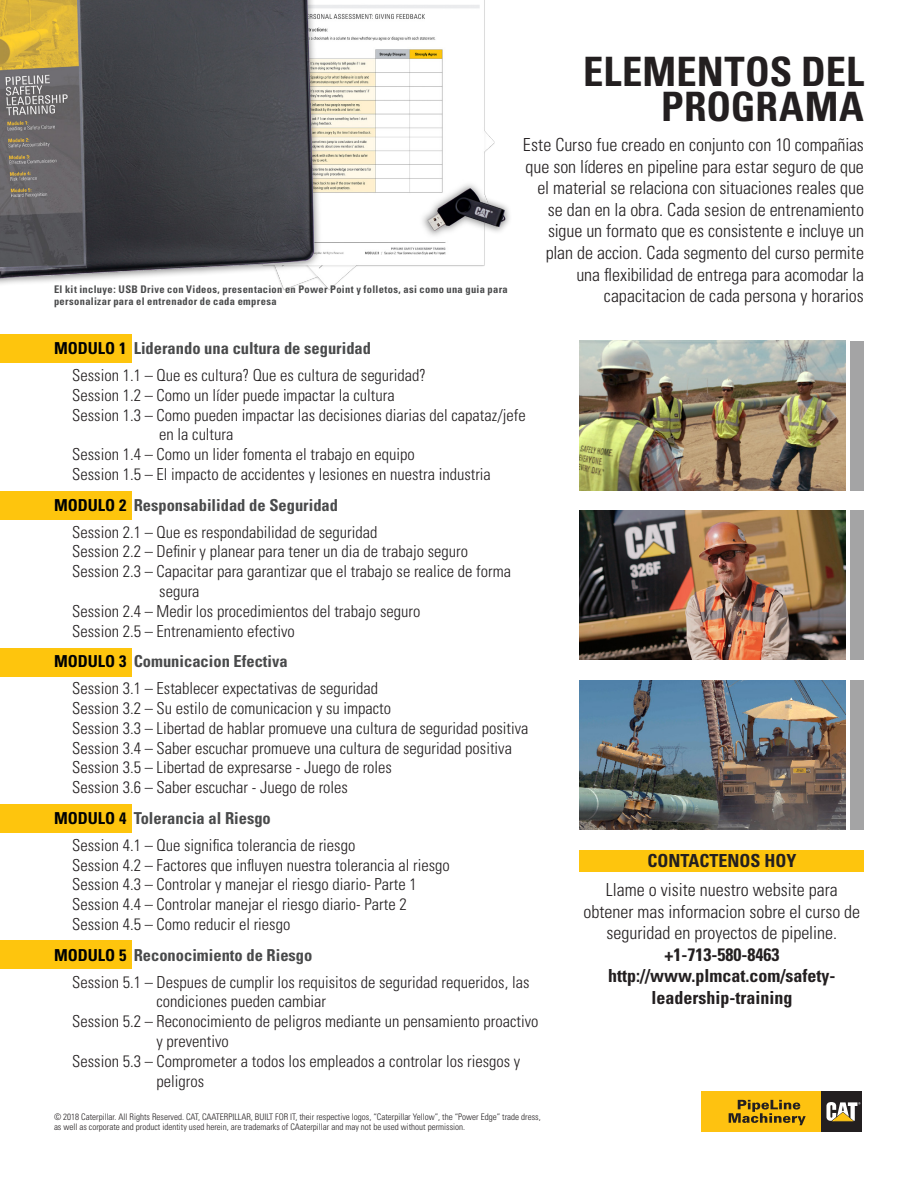
<style>
.page{position:relative;width:918px;height:1188px;background:#fff}
.page>*{position:absolute;margin:0;border:0;box-sizing:border-box;transform-origin:0 0}
.Heading_Onesheet{font:700 condensed 40.5px/34.5px "Univers";color:#231f20;text-align:right}
.Body_WBK{font:300 condensed 18px/21.6px "Univers";color:#231f20;text-align:center}
.t1{font:700 condensed 18px/21.6px "Univers";color:#231f20;text-align:center}
.t2{font:300 condensed 16.5px "Univers";color:#231f20}
.t3{font:700 condensed 16.5px "Univers";color:#494a4b}
.Body_OS{font:700 condensed 10.5px/12px "Univers";letter-spacing:.03em;color:#494a4b}
.t4{font:300 condensed 9px/10.8px "Univers";color:#231f20}
.s1{color:#000103}
</style>
<div class="page">
<div style="left:580px;top:850px;width:284px;height:21px;background:#fec50d"></div>
<svg style="left:701px;top:1091px;width:161px;height:41px"></svg>
<div style="left:702px;top:1092px;width:120px;height:40px;background:#fec210"></div>
<div style="left:822px;top:1092px;width:40px;height:40px;background:#231f20"></div>
<svg style="left:826px;top:1102px;width:35px;height:20px"></svg>
<svg style="left:729px;top:1100px;width:77px;height:25px"></svg>
<img style="left:0;top:0;width:510px;height:290px">
<div style="left:0;top:940px;width:131px;height:29px;background:#fec50d"></div>
<div style="left:0;top:804px;width:131px;height:28px;background:#fec50d"></div>
<div style="left:0;top:648px;width:131px;height:28px;background:#fec50d"></div>
<div style="left:0;top:491px;width:131px;height:29px;background:#fec50d"></div>
<div style="left:0;top:334px;width:131px;height:29px;background:#fec50d"></div>
<div style="left:850px;top:341px;width:14px;height:149px;background:#a4a4a5"></div>
<img style="left:580px;top:341px;width:265px;height:149px">
<img style="left:580px;top:510px;width:265px;height:150px">
<img style="left:580px;top:680px;width:265px;height:149px">
<div style="left:850px;top:510px;width:14px;height:150px;background:#a4a4a5"></div>
<div style="left:850px;top:680px;width:14px;height:149px;background:#a4a4a5"></div>
<p class="Body_OS" style="left:54px;top:283px;width:455px">El kit incluye: USB Drive con Videos, presentacion en Power Point y folletos, asi como una guia para personalizar para el entrenador de cada empresa</p>
<p class="Heading_Onesheet" style="left:583px;top:54px;width:282px">ELEMENTOS DEL<br>PROGRAMA</p>
<p class="Body_WBK" style="left:523px;top:134px;width:343px;text-align:right">Este Curso fue creado en conjunto con 10 compañias que son líderes en pipeline para estar seguro de que el material se relaciona con situaciones reales que se dan en la obra. Cada sesion de entrenamiento sigue un formato que es consistente e incluye un plan de accion. Cada segmento del curso permite una flexibilidad de entrega para acomodar la capacitacion de cada persona y horarios</p>
<p class="t3" style="left:54px;top:338px;width:319px"><span class="s1">MODULO 1</span> Liderando una cultura de seguridad</p>
<p class="t2" style="left:72px;top:365px;width:355px">Session 1.1 – Que es cultura? Que es cultura de seguridad?</p>
<p class="t2" style="left:72px;top:385px;width:324px">Session 1.2 – Como un líder puede impactar la cultura</p>
<p class="t2" style="left:72px;top:405px;width:455px">Session 1.3 – Como pueden impactar las decisiones diarias del capataz/jefe</p>
<p class="t2" style="left:159px;top:425px;width:76px">en la cultura</p>
<p class="t2" style="left:72px;top:444px;width:344px">Session 1.4 – Como un lider fomenta el trabajo en equipo</p>
<p class="t2" style="left:72px;top:464px;width:420px">Session 1.5 – El impacto de accidentes y lesiones en nuestra industria</p>
<p class="t3" style="left:54px;top:495px;width:286px"><span class="s1">MODULO 2</span> Responsabilidad de Seguridad</p>
<p class="t2" style="left:72px;top:522px;width:307px">Session 2.1 – Que es respondabilidad de seguridad</p>
<p class="t2" style="left:72px;top:542px;width:397px">Session 2.2 – Definir y planear para tener un dia de trabajo seguro</p>
<p class="t2" style="left:72px;top:561px;width:440px">Session 2.3 – Capacitar para garantizar que el trabajo se realice de forma</p>
<p class="t2" style="left:159px;top:581px;width:42px">segura</p>
<p class="t2" style="left:72px;top:601px;width:350px">Session 2.4 – Medir los procedimientos del trabajo seguro</p>
<p class="t2" style="left:72px;top:621px;width:224px">Session 2.5 – Entrenamiento efectivo</p>
<p class="t3" style="left:54px;top:651px;width:235px"><span class="s1">MODULO 3</span> Comunicacion Efectiva</p>
<p class="t2" style="left:72px;top:678px;width:307px">Session 3.1 – Establecer expectativas de seguridad</p>
<p class="t2" style="left:72px;top:698px;width:320px">Session 3.2 – Su estilo de comunicacion y su impacto</p>
<p class="t2" style="left:72px;top:718px;width:458px">Session 3.3 – Libertad de hablar promueve una cultura de seguridad positiva</p>
<p class="t2" style="left:72px;top:738px;width:441px">Session 3.4 – Saber escuchar promueve una cultura de seguridad positiva</p>
<p class="t2" style="left:72px;top:758px;width:321px">Session 3.5 – Libertad de expresarse - Juego de roles</p>
<p class="t2" style="left:72px;top:777px;width:277px">Session 3.6 – Saber escuchar - Juego de roles</p>
<p class="t3" style="left:54px;top:808px;width:218px"><span class="s1">MODULO 4</span> Tolerancia al Riesgo</p>
<p class="t2" style="left:72px;top:835px;width:285px">Session 4.1 – Que significa tolerancia de riesgo</p>
<p class="t2" style="left:72px;top:855px;width:379px">Session 4.2 – Factores que influyen nuestra tolerancia al riesgo</p>
<p class="t2" style="left:72px;top:875px;width:346px">Session 4.3 – Controlar y manejar el riesgo diario- Parte 1</p>
<p class="t2" style="left:72px;top:894px;width:336px">Session 4.4 – Controlar manejar el riesgo diario- Parte 2</p>
<p class="t2" style="left:72px;top:914px;width:220px">Session 4.5 – Como reducir el riesgo</p>
<p class="t3" style="left:54px;top:945px;width:260px"><span class="s1">MODULO 5</span> Reconocimiento de Riesgo</p>
<p class="t2" style="left:72px;top:972px;width:459px">Session 5.1 – Despues de cumplir los requisitos de seguridad requeridos, las</p>
<p class="t2" style="left:157px;top:992px;width:171px">condiciones pueden cambiar</p>
<p class="t2" style="left:72px;top:1011px;width:468px">Session 5.2 – Reconocimiento de peligros mediante un pensamiento proactivo</p>
<p class="t2" style="left:157px;top:1031px;width:74px">y preventivo</p>
<p class="t2" style="left:72px;top:1051px;width:450px">Session 5.3 – Comprometer a todos los empleados a controlar los riesgos y</p>
<p class="t2" style="left:157px;top:1071px;width:49px">peligros</p>
<p class="t4" style="left:54px;top:1111px;width:488px">© 2018 Caterpillar. All Rights Reserved. CAT, CAATERPILLAR, BUILT FOR IT, their respective logos, “Caterpillar Yellow”, the “Power Edge” trade dress, as well as corporate and product identity used herein, are trademarks of CAaterpillar and may not be used without permission.</p>
<p class="t1" style="left:647px;top:850px;width:150px">CONTACTENOS HOY</p>
<p class="Body_WBK" style="left:583px;top:879px;width:278px">Llame o visite nuestro website para obtener mas informacion sobre el curso de seguridad en proyectos de pipeline.</p>
<p class="t1" style="left:664px;top:943px;width:116px">+1-713-580-8463</p>
<p class="t1" style="left:608px;top:965px;width:229px">http://www.plmcat.com/safety&shy;leadership-training</p>
</div>
